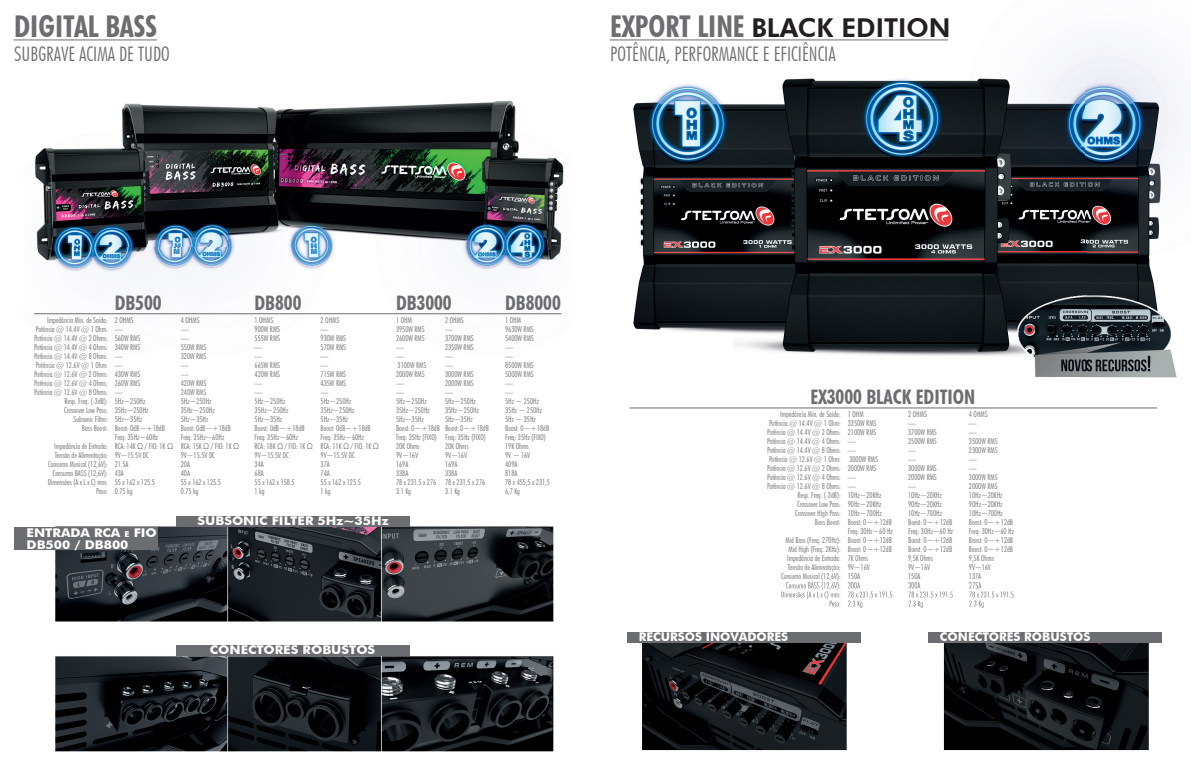
<style>
.page{position:relative;width:1191px;height:780px;background:#fff}
.page>*{position:absolute;margin:0;border:0;box-sizing:border-box;transform-origin:0 0}
.t1{font:700 condensed 30px "Futura BT";color:#6c6d70}
.t2{font:800 26px "Futura BT";color:#231f20}
.t3{font:300 condensed 20px "Futura BT";color:#6c6d70}
.t4{font:700 condensed 20px "Futura BT";color:#6c6d70}
.t5{font:700 12px/12px "Futura BT";color:#fff;scale:1.1 1}
.t6{font:700 12px "Futura BT";color:#fff}
.t7{font:300 condensed 8px/9px "Futura BT";color:#6c6d70}
.s1{font-weight:700;font-stretch:condensed;font-size:30px;color:#6c6d70}
.s2{font-size:8px}
</style>
<div class="page">
<img style="left:23px;top:39px;width:541px;height:276px">
<hr style="left:34px;top:313px;width:527px;height:1px;background:#6c6d70">
<img style="left:627px;top:585px;width:535px;height:166px">
<img style="left:786px;top:584px;width:54px;height:6px">
<img style="left:781px;top:591px;width:59px;height:8px">
<svg style="left:829px;top:600px;width:11px;height:6px"></svg>
<svg style="left:848px;top:584px;width:12px;height:4px"></svg>
<img style="left:848px;top:591px;width:44px;height:6px">
<img style="left:848px;top:600px;width:14px;height:8px">
<svg style="left:908px;top:584px;width:12px;height:4px"></svg>
<img style="left:908px;top:591px;width:44px;height:6px">
<img style="left:908px;top:600px;width:14px;height:8px">
<svg style="left:969px;top:584px;width:12px;height:4px"></svg>
<img style="left:969px;top:591px;width:44px;height:6px">
<img style="left:969px;top:600px;width:14px;height:8px">
<hr style="left:14px;top:40px;width:143px;height:1px;background:#6c6d70">
<img style="left:14px;top:516px;width:540px;height:236px">
<div style="left:177px;top:515px;width:233px;height:11px;background:#6c6d70"></div>
<div style="left:14px;top:528px;width:144px;height:22px;background:#6c6d70"></div>
<div style="left:177px;top:645px;width:233px;height:11px;background:#6c6d70"></div>
<img style="left:609px;top:39px;width:568px;height:339px">
<div style="left:627px;top:631px;width:233px;height:11px;background:#6c6d70"></div>
<div style="left:928px;top:631px;width:234px;height:11px;background:#6c6d70"></div>
<hr style="left:629px;top:407px;width:528px;height:1px;background:#6c6d70">
<hr style="left:609px;top:40px;width:339px;height:1px;background:#6c6d70">
<h1 class="t1" style="left:14px;top:8px;width:144px">DIGITAL BASS</h1>
<h3 class="t3" style="left:14px;top:42px;width:157px">SUBGRAVE ACIMA DE TUDO</h3>
<h2 class="t2" style="left:610px;top:12px;width:342px"><span class="s1">EXPORT LINE</span> BLACK EDITION</h2>
<h3 class="t3" style="left:610px;top:42px;width:227px">POTÊNCIA, PERFORMANCE E EFICIÊNCIA</h3>
<h3 class="t4" style="left:115px;top:291px;width:48px">DB500</h3>
<h3 class="t4" style="left:254px;top:291px;width:48px">DB800</h3>
<p class="t7" style="left:34px;top:315px;width:75px;text-align:right">Impedância Mín. de Saída:<br>Potência @ 14.4V @ 1 Ohm:<br>Potência @ 14.4V @ 2 Ohms:<br>Potência @ 14.4V @ 4 Ohms:<br>Potência @ 14.4V @ 8 Ohms:<br>Potência @ 12.6V @ 1 Ohm:<br>Potência @ 12.6V @ 2 Ohms:<br>Potência @ 12.6V @ 4 Ohms:<br>Potência @ 12.6V @ 8 Ohms:<br>Resp. Freq. (-3dB):<br>Crossover Low Pass:<br>Subsonic Filter:<br>Bass Boost:</p>
<p class="t7" style="left:48px;top:441px;width:61px;text-align:right">Impedância de Entrada:<br>Tensão de Alimentação:<br>Consumo Musical (12,6V):<br>Consumo BASS (12,6V):<br>Dimensões (A x L x C) mm:<br>Peso:</p>
<p class="t7" style="left:115px;top:315px;width:60px">2 OHMS<br>—<br>560W RMS<br>340W RMS<br>—<br>—<br>430W RMS<br>260W RMS<br>—<br>5Hz~250Hz<br>35Hz~250Hz<br>5Hz~35Hz<br>Boost: 0dB~+18dB<br>Freq: 35Hz~60Hz<br>RCA: 14K Ω / FIO: 1K Ω<br>9V~15.5V DC<br>21.5A<br>43A<br>55 x 162 x 125.5<br>0.75 kg</p>
<p class="t7" style="left:254px;top:315px;width:60px">1 OHMS<br>900W RMS<br>555W RMS<br>—<br>—<br>665W RMS<br>420W RMS<br>—<br>—<br>5Hz~250Hz<br>35Hz~250Hz<br>5Hz~35Hz<br>Boost: 0dB~+18dB<br>Freq: 35Hz~60Hz<br>RCA: 18K Ω / FIO: 1K Ω<br>9V~15.5V DC<br>34A<br>68A<br>55 x 162 x 158.5<br>1 kg</p>
<p class="t7" style="left:181px;top:315px;width:60px">4 OHMS<br>—<br>—<br>550W RMS<br>320W RMS<br>—<br>—<br>420W RMS<br>240W RMS<br>5Hz~250Hz<br>35Hz~250Hz<br>5Hz~35Hz<br>Boost: 0dB~+18dB<br>Freq: 35Hz~60Hz<br>RCA: 15K Ω / FIO: 1K Ω<br>9V~15.5V DC<br>20A<br>40A<br>55 x 162 x 125.5<br>0.75 kg</p>
<p class="t7" style="left:321px;top:315px;width:60px">2 OHMS<br>—<br>930W RMS<br>570W RMS<br>—<br>—<br>715W RMS<br>435W RMS<br>—<br>5Hz~250Hz<br>35Hz~250Hz<br>5Hz~35Hz<br>Boost: 0dB~+18dB<br>Freq: 35Hz~60Hz<br>RCA: 11K Ω / FIO: 1K Ω<br>9V~15.5V DC<br>37A<br>74A<br>55 x 162 x 125.5<br>1 kg</p>
<h3 class="t4" style="left:396px;top:291px;width:57px">DB3000</h3>
<p class="t7" style="left:396px;top:315px;width:45px">1 OHM<br>3950W RMS<br>2600W RMS<br>—<br>—<br>3100W RMS<br>2000W RMS<br>—<br>—<br>5Hz~250Hz<br>35Hz~250Hz<br>5Hz~35Hz<br>Boost: 0~+18dB<br>Freq: 35Hz (FIXO)<br>20K Ohms<br>9V~16V<br>169A<br>338A<br>78 x 231.5 x 276<br>3.1 Kg</p>
<p class="t7" style="left:445px;top:315px;width:45px">2 OHMS<br>—<br>3700W RMS<br>2350W RMS<br>—<br>—<br>3000W RMS<br>2000W RMS<br>—<br>5Hz~250Hz<br>35Hz~250Hz<br>5Hz~35Hz<br>Boost: 0~+18dB<br>Freq: 35Hz (FIXO)<br>20K Ohms<br>9V~16V<br>169A<br>338A<br>78 x 231.5 x 276<br>3.1 Kg</p>
<h3 class="t5" style="left:27px;top:526px;width:120px">ENTRADA RCA <span class="s2">E</span> FIO<br>DB500 / DB800</h3>
<h3 class="t5" style="left:197px;top:514px;width:175px">SUBSONIC FILTER 5Hz~35Hz</h3>
<h3 class="t4" style="left:505px;top:291px;width:57px">DB8000</h3>
<p class="t7" style="left:505px;top:315px;width:46px">1 OHM<br>9630W RMS<br>5400W RMS<br>—<br>—<br>8500W RMS<br>5000W RMS<br>—<br>—<br>5Hz ~ 250Hz<br>35Hz ~ 250Hz<br>5Hz ~ 35Hz<br>Boost: 0~+18dB<br>Freq: 35Hz (FIXO)<br>19K Ohms<br>9V ~ 16V<br>409A<br>818A<br>78 x 455,5 x 231,5<br>6,7 Kg</p>
<h3 class="t5" style="left:210px;top:644px;width:152px">CONECTORES ROBUSTOS</h3>
<h3 class="t4" style="left:810px;top:385px;width:166px">EX3000 BLACK EDITION</h3>
<p class="t7" style="left:767px;top:410px;width:75px;text-align:right">Impedância Mín. de Saída:<br>Potência @ 14.4V @ 1 Ohm:<br>Potência @ 14.4V @ 2 Ohms:<br>Potência @ 14.4V @ 4 Ohms:<br>Potência @ 14.4V @ 8 Ohms:<br>Potência @ 12.6V @ 1 Ohm:<br>Potência @ 12.6V @ 2 Ohms:<br>Potência @ 12.6V @ 4 Ohms:<br>Potência @ 12.6V @ 8 Ohms:<br>Resp. Freq. (-3dB):<br>Crossover Low Pass:<br>Crossover High Pass:<br>Bass Boost:</p>
<p class="t7" style="left:781px;top:536px;width:61px;text-align:right">Mid Bass (Freq. 270Hz):<br>Mid High (Freq. 2KHz):<br>Impedância de Entrada:<br>Tensão de Alimentação:<br>Consumo Musical (12,6V):<br>Consumo BASS (12,6V):</p>
<p class="t7" style="left:847px;top:410px;width:47px">1 OHM<br>3350W RMS<br>2100W RMS<br>—<br>—<br>3000W RMS<br>2000W RMS<br>—<br>—<br>10Hz~20KHz<br>90Hz~20KHz<br>10Hz~700Hz<br>Boost: 0~+12dB<br>Freq: 30Hz~60 Hz<br>Boost: 0~+12dB<br>Boost: 0~+12dB<br>7K Ohms<br>9V~16V<br>150A<br>300A</p>
<p class="t7" style="left:908px;top:410px;width:47px">2 OHMS<br>—<br>3700W RMS<br>2500W RMS<br>—<br>—<br>3000W RMS<br>2000W RMS<br>—<br>10Hz~20KHz<br>90Hz~20KHz<br>10Hz~700Hz<br>Boost: 0~+12dB<br>Freq: 30Hz~60 Hz<br>Boost: 0~+12dB<br>Boost: 0~+12dB<br>9,5K Ohms<br>9V~16V<br>150A<br>300A</p>
<p class="t7" style="left:969px;top:410px;width:47px">4 OHMS<br>—<br>—<br>3500W RMS<br>2300W RMS<br>—<br>—<br>3000W RMS<br>2000W RMS<br>10Hz~20KHz<br>90Hz~20KHz<br>10Hz~700Hz<br>Boost: 0~+12dB<br>Freq: 30Hz~60 Hz<br>Boost: 0~+12dB<br>Boost: 0~+12dB<br>9,5K Ohms<br>9V~16V<br>137A<br>275A</p>
<h3 class="t6" style="left:638px;top:629px;width:151px">RECURSOS INOVADORES</h3>
<h3 class="t6" style="left:940px;top:629px;width:152px">CONECTORES ROBUSTOS</h3>
</div>
